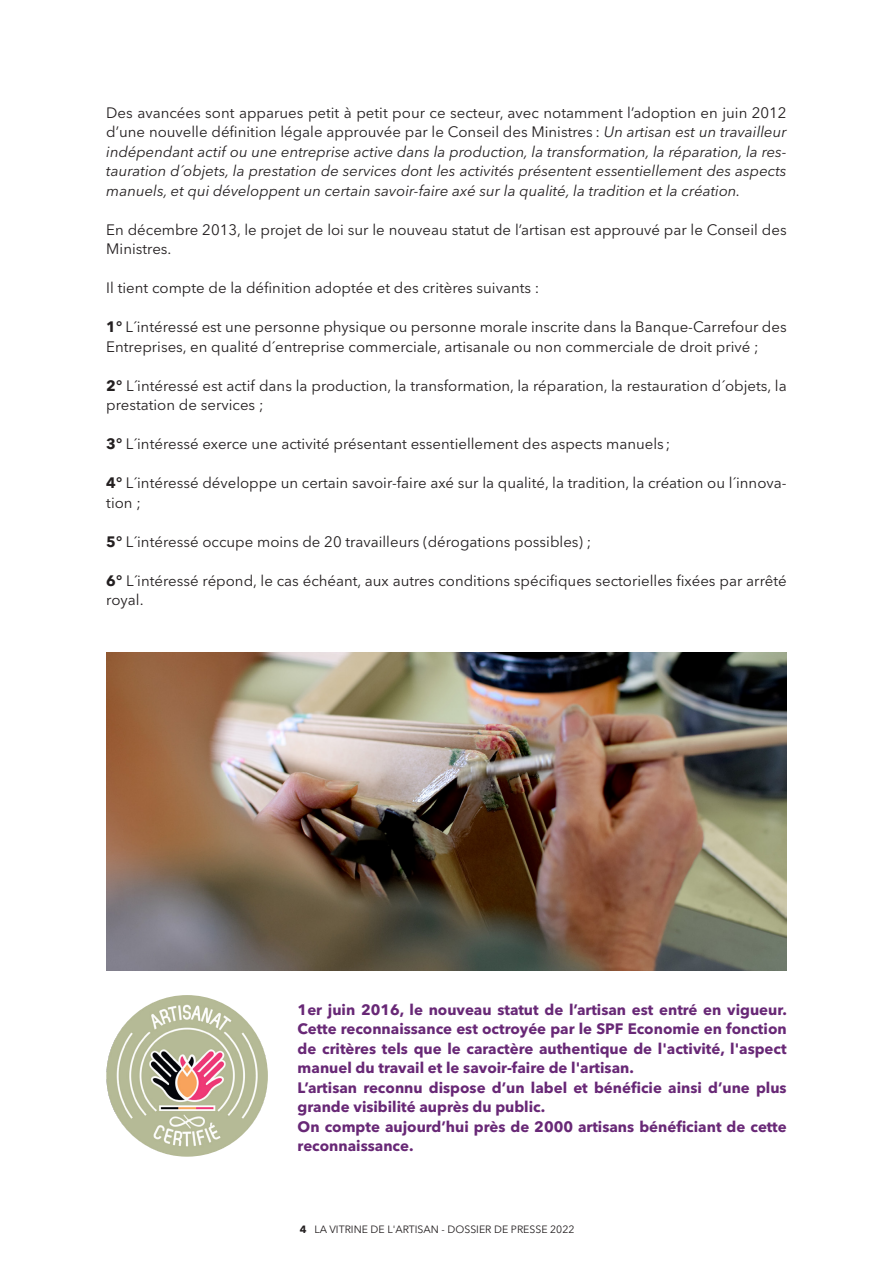
<style>
.page{position:relative;width:893px;height:1263px;background:#fff}
.page>*{position:absolute;margin:0;border:0;box-sizing:border-box;transform-origin:0 0}
.t1{font:15px/19.5px "Avenir Next LT Pro";color:#231f20}
.t2{font:italic 15px/19.5px "Avenir Next LT Pro";color:#231f20;text-align:justify}
.t3{font:700 15px/19.5px "Avenir Next LT Pro";color:#682876}
.t4{font:10.5px "Avenir Next LT Pro";color:#231f20}
.s1{font-style:normal}
.s2{font-weight:700}
</style>
<div class="page">
<img style="left:106px;top:995px;width:162px;height:162px;border-radius:80px">
<img style="left:106px;top:652px;width:681px;height:319px">
<p class="t2" style="left:106px;top:103px;width:682px"><span class="s1">Des avancées sont apparues petit à petit pour ce secteur, avec notamment l’adoption en juin 2012 d’une nouvelle définition légale approuvée par le Conseil des Ministres :</span> Un artisan est un travailleur indépendant actif ou une entreprise active dans la production, la transformation, la réparation, la res&shy;tauration d´objets, la prestation de services dont les activités présentent essentiellement des aspects manuels, et qui développent un certain savoir-faire axé sur la qualité, la tradition et la création.</p>
<p class="t1" style="left:106px;top:220px;width:682px">En décembre 2013, le projet de loi sur le nouveau statut de l’artisan est approuvé par le Conseil des<br>Ministres.</p>
<p class="t1" style="left:106px;top:278px;width:435px">Il tient compte de la définition adoptée et des critères suivants :</p>
<p class="t1" style="left:106px;top:317px;width:682px"><span class="s2">1°</span> L´intéressé est une personne physique ou personne morale inscrite dans la Banque-Carrefour des<br>Entreprises, en qualité d´entreprise commerciale, artisanale ou non commerciale de droit privé ;</p>
<p class="t1" style="left:106px;top:376px;width:682px"><span class="s2">2°</span> L´intéressé est actif dans la production, la transformation, la réparation, la restauration d´objets, la prestation de services ;</p>
<p class="t1" style="left:106px;top:434px;width:565px"><span class="s2">3°</span> L´intéressé exerce une activité présentant essentiellement des aspects manuels ;</p>
<p class="t1" style="left:106px;top:473px;width:682px"><span class="s2">4°</span> L´intéressé développe un certain savoir-faire axé sur la qualité, la tradition, la création ou l´innova&shy;tion ;</p>
<p class="t1" style="left:106px;top:532px;width:487px"><span class="s2">5°</span> L´intéressé occupe moins de 20 travailleurs (dérogations possibles) ;</p>
<p class="t1" style="left:106px;top:571px;width:682px"><span class="s2">6°</span> L´intéressé répond, le cas échéant, aux autres conditions spécifiques sectorielles fixées par arrêté royal.</p>
<p class="t3" style="left:298px;top:1000px;width:491px;text-align:justify">1er juin 2016, le nouveau statut de l’artisan est entré en vigueur.<br>Cette reconnaissance est octroyée par le SPF Economie en fonction de critères tels que le caractère authentique de l'activité, l'aspect manuel du travail et le savoir-faire de l'artisan.</p>
<p class="t3" style="left:298px;top:1078px;width:491px">L’artisan reconnu dispose d’un label et bénéficie ainsi d’une plus grande visibilité auprès du public.</p>
<p class="t3" style="left:298px;top:1117px;width:491px">On compte aujourd’hui près de 2000 artisans bénéficiant de cette reconnaissance.</p>
<p class="t4" style="left:300px;top:1223px;width:276px"><span class="s2">4</span> LA VITRINE DE L'ARTISAN - DOSSIER DE PRESSE 2022</p>
</div>
